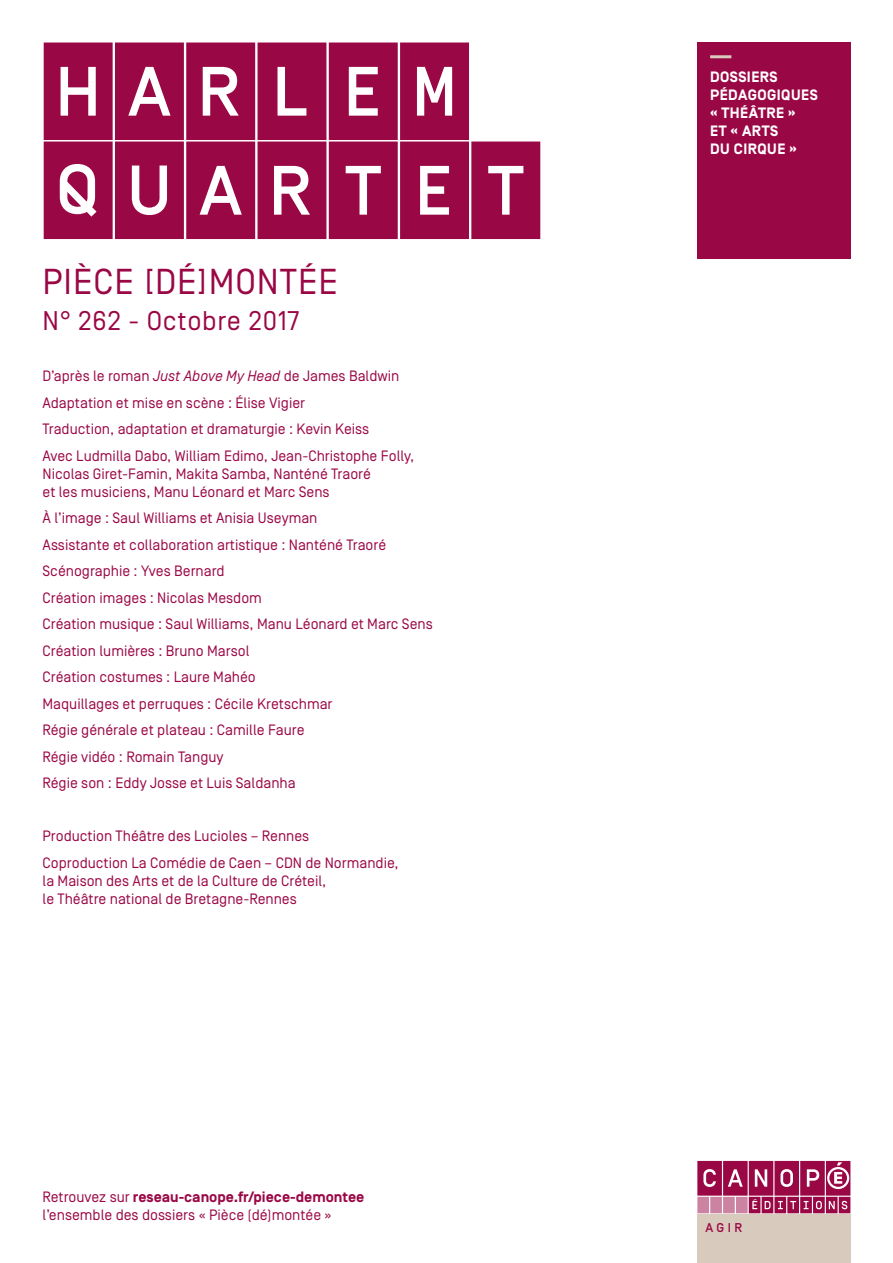
<style>
.page{position:relative;width:893px;height:1263px;background:#fff}
.page>*{position:absolute;margin:0;border:0;box-sizing:border-box;transform-origin:0 0}
.Titre_livre{font:500 97.5px "Simplon CNDP";color:#9a0745}
.Complement_titre{font:36px "Simplon BP Regular";letter-spacing:.025em;color:#9a0745}
.N__Date{font:27px "Simplon BP Regular";letter-spacing:.025em;color:#9a0745}
.Auteurs{font:15px/18px "Simplon BP Regular";color:#9a0745}
.t1{font:700 15px/18px "Simplon BP";letter-spacing:.03em;color:#fff}
.t2{font:500 12.75px "Simplon BP";color:#9a0745}
.s1{font-style:italic}
.s2{font-family:"Simplon BP";font-weight:700}
</style>
<div class="page">
<svg style="left:697px;top:1161px;width:153px;height:52px"></svg>
<div style="left:697px;top:1214px;width:153px;height:49px;background:#d8cabd"></div>
<div style="left:697px;top:43px;width:153px;height:216px;background:#9a0745"></div>
<hr style="left:710px;top:55px;width:21px;height:3px;background:#d8cabd">
<p class="Titre_livre" style="left:43px;top:43px;width:429px">HARLEM</p>
<p class="Titre_livre" style="left:43px;top:142px;width:500px">QUARTET</p>
<p class="Complement_titre" style="left:43px;top:261px;width:297px">PIÈCE [DÉ]MONTÉE</p>
<p class="N__Date" style="left:43px;top:305px;width:258px">N° 262 - Octobre 2017</p>
<p class="Auteurs" style="left:43px;top:367px;width:358px">D’après le roman <span class="s1">Just Above My Head</span> de James Baldwin</p>
<p class="Auteurs" style="left:43px;top:393px;width:264px">Adaptation et mise en scène : Élise Vigier</p>
<p class="Auteurs" style="left:43px;top:420px;width:328px">Traduction, adaptation et dramaturgie : Kevin Keiss</p>
<p class="Auteurs" style="left:43px;top:446px;width:373px">Avec Ludmilla Dabo, William Edimo, Jean-Christophe Folly,<br>Nicolas Giret-Famin, Makita Samba, Nanténé Traoré<br>et les musiciens, Manu Léonard et Marc Sens</p>
<p class="Auteurs" style="left:43px;top:509px;width:276px">À l’image : Saul Williams et Anisia Useyman</p>
<p class="Auteurs" style="left:43px;top:535px;width:345px">Assistante et collaboration artistique : Nanténé Traoré</p>
<p class="Auteurs" style="left:43px;top:562px;width:184px">Scénographie : Yves Bernard</p>
<p class="Auteurs" style="left:43px;top:588px;width:221px">Création images : Nicolas Mesdom</p>
<p class="Auteurs" style="left:43px;top:615px;width:392px">Création musique : Saul Williams, Manu Léonard et Marc Sens</p>
<p class="Auteurs" style="left:43px;top:641px;width:208px">Création lumières : Bruno Marsol</p>
<p class="Auteurs" style="left:43px;top:668px;width:215px">Création costumes : Laure Mahéo</p>
<p class="Auteurs" style="left:43px;top:694px;width:291px">Maquillages et perruques : Cécile Kretschmar</p>
<p class="Auteurs" style="left:43px;top:721px;width:264px">Régie générale et plateau : Camille Faure</p>
<p class="Auteurs" style="left:43px;top:748px;width:183px">Régie vidéo : Romain Tanguy</p>
<p class="Auteurs" style="left:43px;top:774px;width:255px">Régie son : Eddy Josse et Luis Saldanha</p>
<p class="Auteurs" style="left:43px;top:827px;width:268px">Production Théâtre des Lucioles – Rennes</p>
<p class="Auteurs" style="left:43px;top:854px;width:358px">Coproduction La Comédie de Caen – CDN de Normandie, la Maison des Arts et de la Culture de Créteil,<br>le Théâtre national de Bretagne-Rennes</p>
<p class="Auteurs" style="left:43px;top:1188px;width:323px">Retrouvez sur <span class="s2">reseau-canope.fr/piece-demontee </span>l’ensemble des dossiers « Pièce (dé)montée »</p>
<p class="t1" style="left:710px;top:68px;width:109px">DOSSIERS<br>PÉDAGOGIQUES « THÉÂTRE »<br>ET « ARTS<br>DU CIRQUE »</p>
<p class="t2" style="left:705px;top:1220px;width:38px">AGIR</p>
</div>
